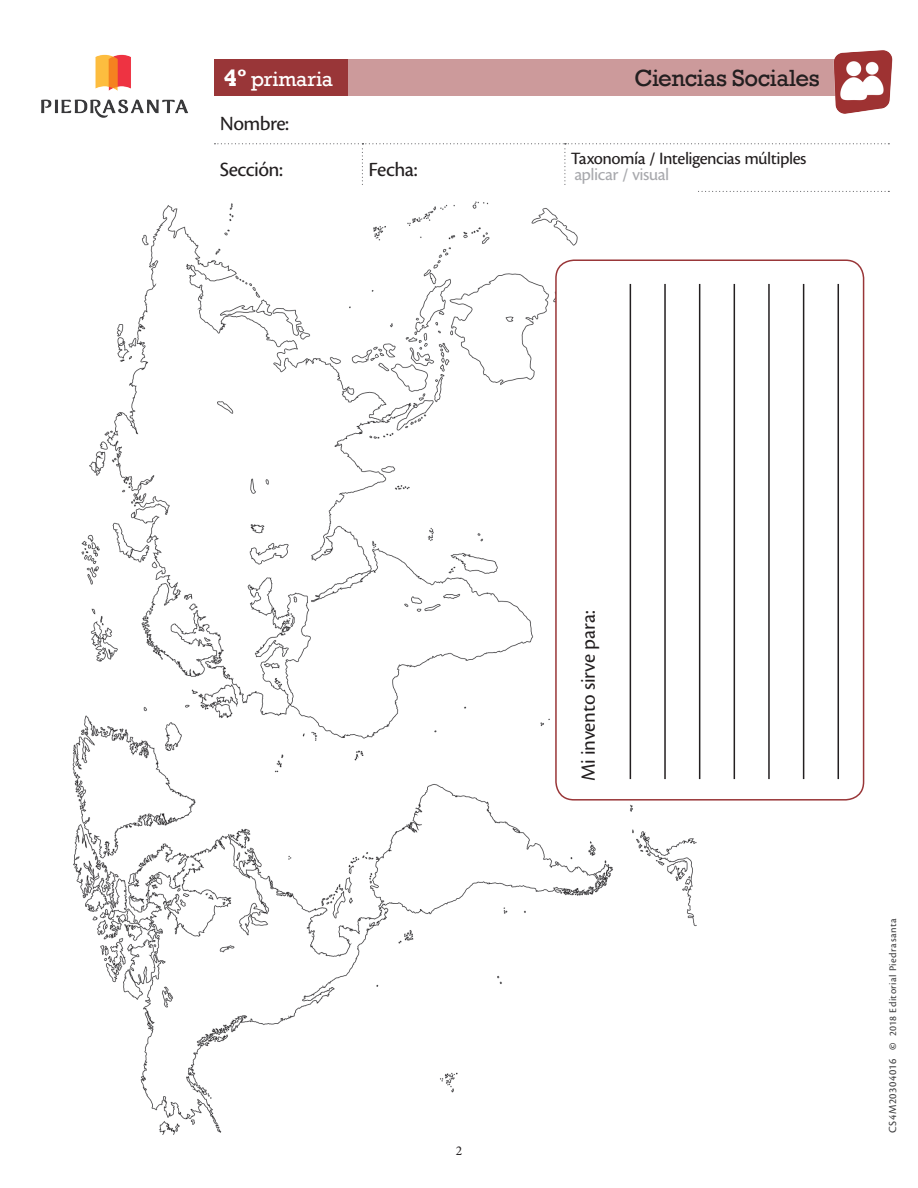
<style>
.page{position:relative;width:918px;height:1188px;background:#fff}
.page>*{position:absolute;margin:0;border:0;box-sizing:border-box;transform-origin:0 0}
.t1{font:24px "Rockwell";letter-spacing:-.02em;color:#231f20}
.t2{font:21px/45.5px "Cronos Pro Capt";letter-spacing:-.03em;color:#231f20}
.t3{font:21px "Cronos Pro";letter-spacing:-.015em;color:#231f20}
.t4{font:21px "Rockwell";letter-spacing:-.005em;color:#fff}
.t5{font:18px "Cronos Pro Capt";letter-spacing:-.03em;color:#231f20}
.Nombre_alumno{font:18px "Cronos Pro Capt";letter-spacing:-.03em;color:#a8a9ad}
.t6{font:13.5px "Minion Pro";color:#231f20}
._2014_Editorial_Pie{font:11.25px "Cronos Pro Capt";letter-spacing:.045em;color:#3e3e3f}
.t7{font:10.5px "Cronos Pro Capt";letter-spacing:.04em;color:#3e3e3f}
.s1{font-weight:700;font-size:24px}
.s2{font-family:"Cronos Pro";font-weight:700}
</style>
<div class="page">
<svg style="left:214px;top:59px;width:616px;height:37px;background:#c08485"></svg>
<svg style="left:214px;top:143px;width:675px;height:49px"></svg>
<img style="left:41px;top:54px;width:147px;height:64px">
<img style="left:830px;top:50px;width:63px;height:64px">
<img style="left:72px;top:187px;width:625px;height:947px">
<div style="left:556px;top:260px;width:308px;height:540px;background:#fff;border-radius:18px"></div>
<div style="left:555px;top:259px;width:309px;height:542px;border:2px solid #993638;border-radius:18px"></div>
<hr style="left:630px;top:284px;width:1px;height:495px;background:#231f20">
<hr style="left:664px;top:284px;width:2px;height:495px;background:#231f20">
<hr style="left:699px;top:284px;width:1px;height:495px;background:#231f20">
<hr style="left:734px;top:284px;width:1px;height:495px;background:#231f20">
<hr style="left:768px;top:284px;width:2px;height:495px;background:#231f20">
<hr style="left:803px;top:284px;width:1px;height:495px;background:#231f20">
<hr style="left:838px;top:284px;width:1px;height:495px;background:#231f20">
<p class="t4" style="left:224px;top:67px;width:111px"><span class="s1">4º</span> primaria</p>
<h1 class="t1" style="left:634px;top:64px;width:187px">Ciencias Sociales</h1>
<p class="t2" style="left:220px;top:101px;width:71px">Nombre:<br>Sección:</p>
<p class="t5" style="left:571px;top:148px;width:237px">Taxonomía / Inteligencias múltiples</p>
<p class="t2" style="left:368px;top:147px;width:51px">Fecha:</p>
<p class="Nombre_alumno" style="left:574px;top:164px;width:97px">aplicar / visual</p>
<p class="t3" style="left:576px;top:781px;width:173px;rotate:-90deg">Mi invento sirve para:</p>
<p class="t6" style="left:456px;top:1141px;width:8px">2</p>
<p class="t7" style="left:887px;top:1050px;width:132px;rotate:-90deg"><span class="s2">©</span> 2018 Editorial Piedrasanta</p>
<p class="_2014_Editorial_Pie" style="left:886px;top:1133px;width:76px;rotate:-90deg">CS4M20304016</p>
</div>
